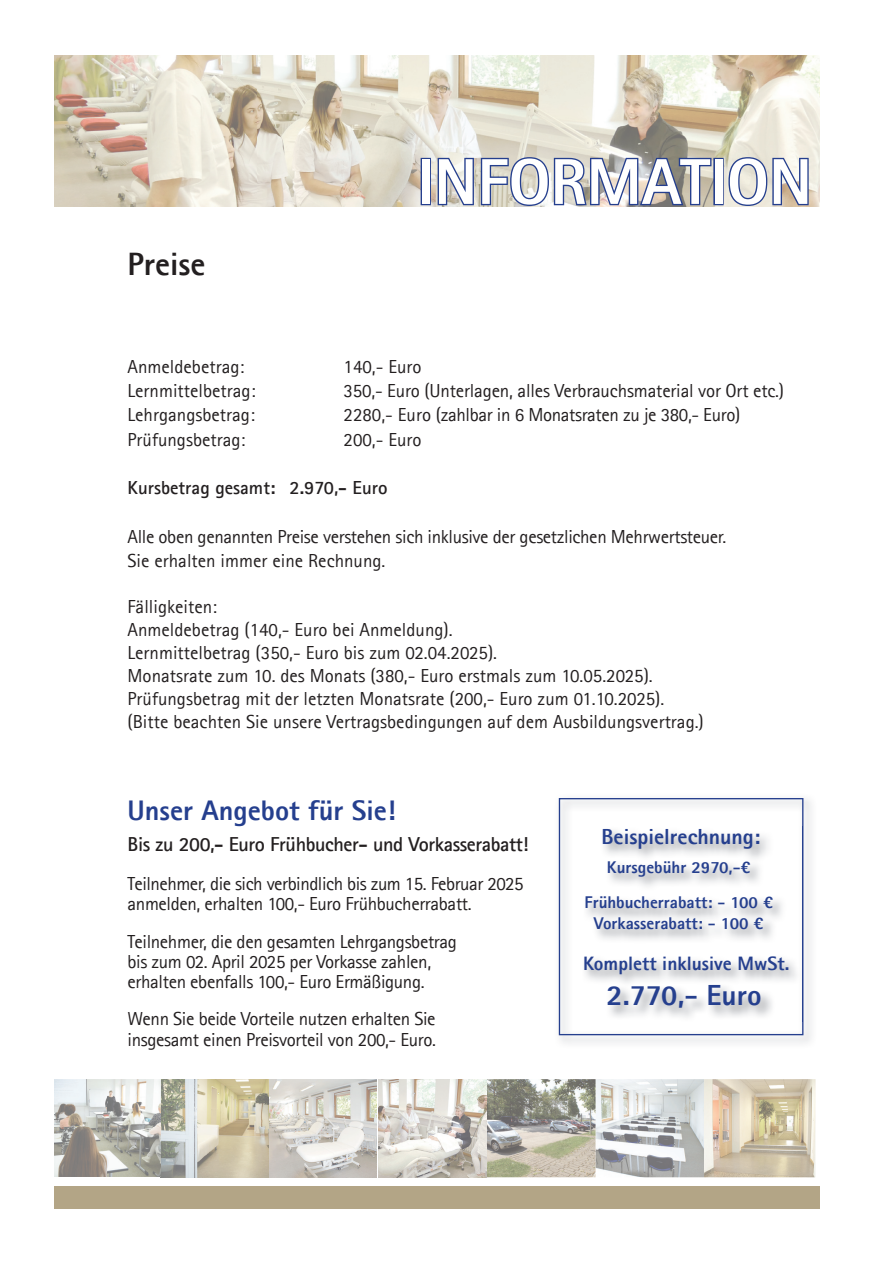
<style>
.page{position:relative;width:893px;height:1263px;background:#fff}
.page>*{position:absolute;margin:0;border:0;box-sizing:border-box;transform-origin:0 0}
.t1{font:800 64.8px "Agfa Rotis Sans Serif";color:#fff}
.t2{font:800 32.4px "Agfa Rotis Sans Serif";color:#231f20}
.t3{font:800 29.1px "Agfa Rotis Sans Serif";color:#253f8e}
.t4{font:800 28.35px "Agfa Rotis Sans Serif";color:#253f8e}
.t5{font:800 21.9px "Agfa Rotis Sans Serif";color:#253f8e}
.t6{font:700 20.25px "Agfa Rotis Sans Serif";letter-spacing:-.02em;color:#231f20}
.t7{font:800 19.5px "Agfa Rotis Sans Serif";color:#253f8e}
.t8{font:18.9px/23px "Agfa Rotis Sans Serif";letter-spacing:-.01em;color:#231f20}
.t9{font:700 18.9px "Agfa Rotis Sans Serif";color:#231f20}
.t10{font:800 16.95px/35.2px "Agfa Rotis Sans Serif";color:#253f8e;text-align:center}
</style>
<div class="page">
<img style="left:558px;top:798px;width:253px;height:245px">
<svg style="left:559px;top:798px;width:244px;height:237px"></svg>
<img style="left:582px;top:827px;width:221px;height:195px">
<img style="left:54px;top:55px;width:765px;height:151px">
<div style="left:421px;top:158px;width:10px;height:47px;border:3px solid #253f8e"></div>
<svg style="left:436px;top:155px;width:277px;height:52px;background:#9da1b1"></svg>
<div style="left:713px;top:158px;width:11px;height:47px;border:3px solid #253f8e"></div>
<svg style="left:727px;top:155px;width:83px;height:52px;background:#acafbd"></svg>
<div style="left:54px;top:1186px;width:765px;height:23px;background:#b3a586"></div>
<img style="left:54px;top:1079px;width:761px;height:98px">
<h2 class="t2" style="left:128px;top:244px;width:79px">Preise</h2>
<h1 class="t1" style="left:417px;top:141px;width:396px">INFORMATION</h1>
<p class="t8" style="left:128px;top:355px;width:118px">Anmeldebetrag:</p>
<p class="t8" style="left:344px;top:355px;width:80px">140,- Euro</p>
<p class="t8" style="left:128px;top:379px;width:130px">Lernmittelbetrag:</p>
<p class="t8" style="left:344px;top:379px;width:442px">350,- Euro (Unterlagen, alles Verbrauchsmaterial vor Ort etc.)</p>
<p class="t8" style="left:128px;top:403px;width:129px">Lehrgangsbetrag:</p>
<p class="t8" style="left:344px;top:403px;width:398px">2280,- Euro (zahlbar in 6 Monatsraten zu je 380,- Euro)</p>
<p class="t8" style="left:128px;top:427px;width:119px">Prüfungsbetrag:</p>
<p class="t8" style="left:344px;top:427px;width:80px">200,- Euro</p>
<p class="t9" style="left:128px;top:476px;width:262px">Kursbetrag gesamt: 2.970,- Euro</p>
<p class="t8" style="left:128px;top:524px;width:600px;line-height:24.3px">Alle oben genannten Preise verstehen sich inklusive der gesetzlichen Mehrwertsteuer.<br>Sie erhalten immer eine Rechnung.</p>
<p class="t8" style="left:128px;top:595px;width:578px">Fälligkeiten:<br>Anmeldebetrag (140,- Euro bei Anmeldung).<br>Lernmittelbetrag (350,- Euro bis zum 02.04.2025).<br>Monatsrate zum 10. des Monats (380,- Euro erstmals zum 10.05.2025).<br>Prüfungsbetrag mit der letzten Monatsrate (200,- Euro zum 01.10.2025). (Bitte beachten Sie unsere Vertragsbedingungen auf dem Ausbildungsvertrag.)</p>
<h3 class="t4" style="left:128px;top:792px;width:270px">Unser Angebot für Sie!</h3>
<p class="t6" style="left:128px;top:831px;width:402px">Bis zu 200,- Euro Frühbucher- und Vorkasserabatt!</p>
<p class="t8" style="left:128px;top:873px;width:397px;line-height:20.2px">Teilnehmer, die sich verbindlich bis zum 15. Februar 2025 anmelden, erhalten 100,- Euro Frühbucherrabatt.</p>
<p class="t8" style="left:128px;top:931px;width:331px;line-height:20.2px">Teilnehmer, die den gesamten Lehrgangsbetrag bis zum 02. April 2025 per Vorkasse zahlen, erhalten ebenfalls 100,- Euro Ermäßigung.</p>
<p class="t8" style="left:128px;top:1008px;width:310px;line-height:21px">Wenn Sie beide Vorteile nutzen erhalten Sie insgesamt einen Preisvorteil von 200,- Euro.</p>
<p class="t5" style="left:601px;top:822px;width:160px">Beispielrechnung:</p>
<p class="t10" style="left:584px;top:849px;width:190px">Kursgebühr 2970,-€<br>Frühbucherrabatt: - 100 €</p>
<p class="t10" style="left:594px;top:905px;width:171px">Vorkasserabatt: - 100 €</p>
<p class="t7" style="left:583px;top:950px;width:208px">Komplett inklusive MwSt.</p>
<h3 class="t3" style="left:606px;top:976px;width:157px">2.770,- Euro</h3>
</div>
